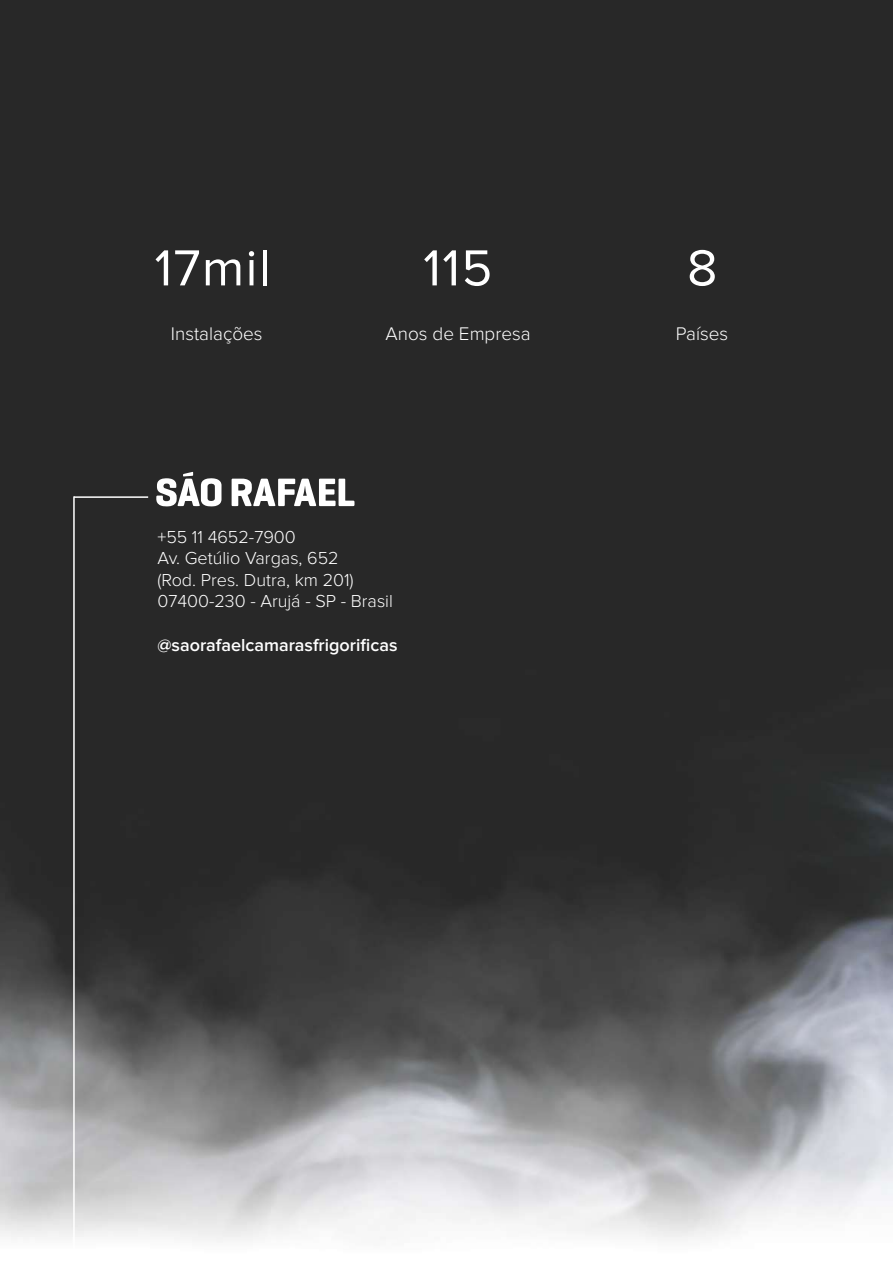
<style>
.page{position:relative;width:893px;height:1263px;background:#fff}
.page>*{position:absolute;margin:0;border:0;box-sizing:border-box;transform-origin:0 0}
.t1{font:52.5px "Proxima Nova";letter-spacing:.025em;color:#fff}
.t2{font:300 18.9px "Proxima Nova";color:#fff}
.t3{font:300 18px/21.6px "Proxima Nova";color:#fff}
.t4{font:600 18px "Proxima Nova";color:#fff}
</style>
<div class="page">
<img style="left:0;top:0;width:893px;height:1242px">
<svg style="left:156px;top:472px;width:66px;height:34px"></svg>
<svg style="left:232px;top:479px;width:123px;height:27px"></svg>
<hr style="left:74px;top:496px;width:74px;height:2px;background:#fff">
<hr style="left:73px;top:496px;width:2px;height:767px;background:#fff">
<h1 class="t1" style="left:154px;top:238px;width:118px">17mil</h1>
<h1 class="t1" style="left:423px;top:238px;width:71px">115</h1>
<h1 class="t1" style="left:687px;top:238px;width:32px">8</h1>
<p class="t2" style="left:171px;top:323px;width:93px">Instalações</p>
<p class="t2" style="left:386px;top:323px;width:147px">Anos de Empresa</p>
<p class="t2" style="left:676px;top:323px;width:54px">Países</p>
<p class="t3" style="left:157px;top:526px;width:237px">+55 11 4652-7900<br>Av. Getúlio Vargas, 652<br>(Rod. Pres. Dutra, km 201)<br>07400-230 - Arujá - SP - Brasil</p>
<p class="t4" style="left:157px;top:634px;width:242px">@saorafaelcamarasfrigorificas</p>
</div>
